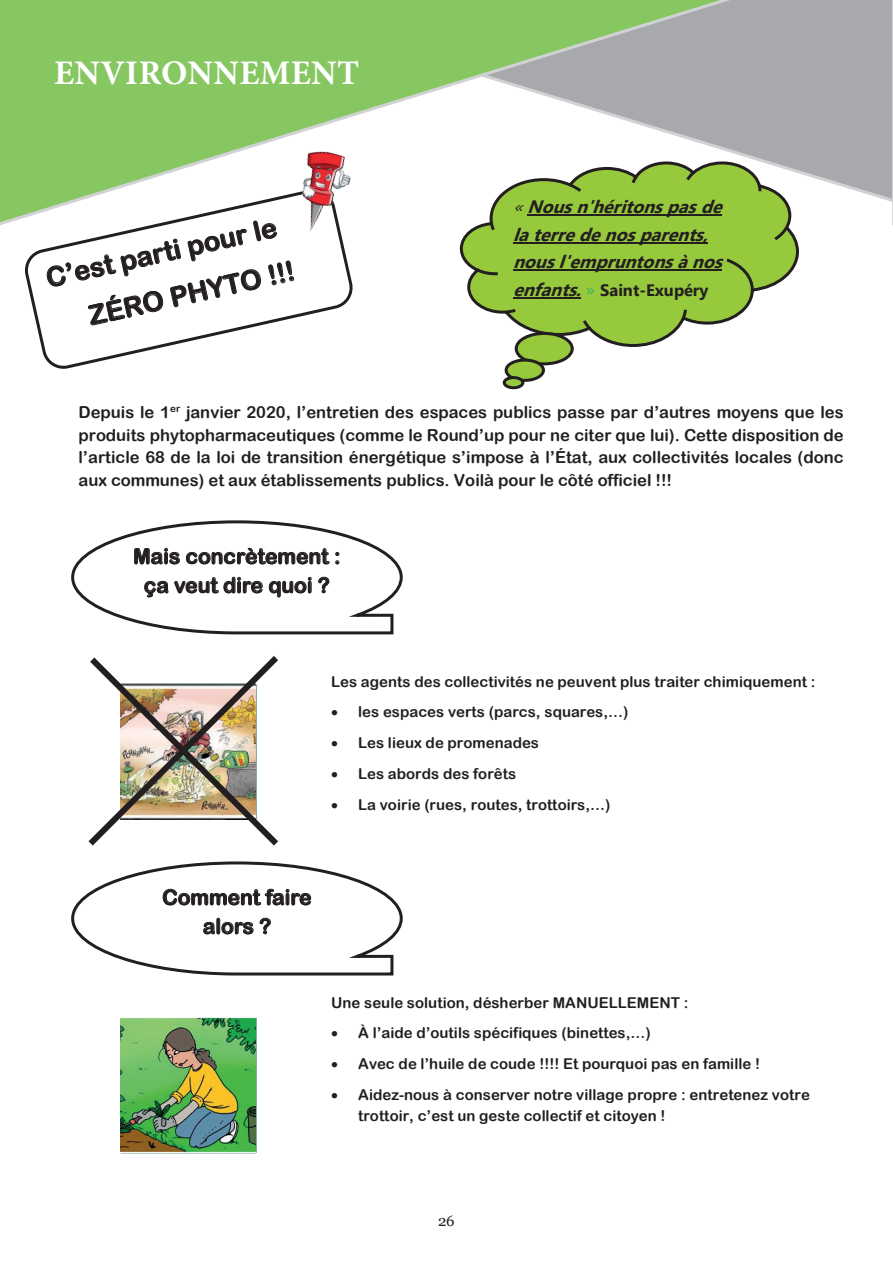
<style>
.page{position:relative;width:893px;height:1263px;background:#fff}
.page>*{position:absolute;margin:0;border:0;box-sizing:border-box;transform-origin:0 0}
.t1{font:700 34.5px "Minion Pro";letter-spacing:.01em;color:#fff}
.t2{font:27px/46.5px "Arial Rounded MT Bold";color:#231f20;text-align:right}
.t3{font:21px/29px "Arial Rounded MT Bold";color:#231f20;text-align:center}
.t4{font:italic 700 18px/27.6px "Gadugi";color:#231f20}
.t5{font:16.5px/22.8px "Arial Rounded MT Bold";color:#231f20;text-align:justify}
.t6{font:700 16.5px "Gadugi";color:#231f20}
.t7{font:15px/20.9px "Arial Rounded MT Bold";color:#231f20}
.t8{font:15px "Georgia";color:#231f20}
.s1{font-weight:400}
.s2{font-style:italic;font-size:18px}
.s3{font-weight:400;font-size:18px;color:#2bb45f}
</style>
<div class="page">
<div style="left:767px;top:0;width:123px;height:201px;background:#a8a9ad"></div>
<svg style="left:0;top:0;width:767px;height:225px;fill:#87c762"></svg>
<svg style="left:890px;top:0;width:3px;height:226px"></svg>
<svg style="left:25px;top:189px;width:328px;height:180px"></svg>
<svg style="left:458px;top:160px;width:342px;height:188px"></svg>
<svg style="left:474px;top:266px;width:27px;height:11px"></svg>
<svg style="left:503px;top:307px;width:16px;height:8px"></svg>
<svg style="left:580px;top:317px;width:14px;height:15px"></svg>
<svg style="left:679px;top:306px;width:10px;height:16px"></svg>
<svg style="left:723px;top:256px;width:32px;height:37px"></svg>
<svg style="left:771px;top:224px;width:20px;height:19px"></svg>
<svg style="left:756px;top:182px;width:7px;height:12px"></svg>
<svg style="left:683px;top:169px;width:14px;height:15px"></svg>
<svg style="left:629px;top:173px;width:11px;height:13px"></svg>
<svg style="left:566px;top:181px;width:18px;height:14px"></svg>
<svg style="left:488px;top:220px;width:9px;height:14px"></svg>
<div style="left:516px;top:333px;width:56px;height:31px;background:#97c93c;border-radius:50%"></div>
<div style="left:515px;top:332px;width:59px;height:33px;border:3px solid #231f20;border-radius:50%"></div>
<div style="left:506px;top:360px;width:37px;height:20px;background:#97c93c;border-radius:50%"></div>
<div style="left:505px;top:359px;width:40px;height:23px;border:3px solid #231f20;border-radius:50%"></div>
<div style="left:504px;top:378px;width:19px;height:10px;background:#97c93c;border-radius:50%"></div>
<div style="left:503px;top:376px;width:21px;height:13px;border:3px solid #231f20;border-radius:50%"></div>
<hr style="left:527px;top:215px;width:195px;height:1px;background:#231f20">
<hr style="left:513px;top:242px;width:195px;height:1px;background:#231f20">
<hr style="left:513px;top:270px;width:209px;height:1px;background:#231f20">
<hr style="left:513px;top:297px;width:68px;height:1px;background:#231f20">
<hr style="left:120px;top:1018px;width:2px;height:135px;background:#3a6854">
<hr style="left:255px;top:1018px;width:2px;height:135px;background:#4e886d">
<hr style="left:121px;top:1017px;width:135px;height:1px;background:#264b3b">
<img style="left:121px;top:1018px;width:135px;height:135px">
<svg style="left:71px;top:520px;width:332px;height:115px"></svg>
<svg style="left:71px;top:861px;width:332px;height:115px"></svg>
<img style="left:88px;top:656px;width:190px;height:190px">
<img style="left:287px;top:146px;width:69px;height:91px">
<h1 class="t1" style="left:54px;top:49px;width:306px">ENVIRONNEMENT</h1>
<h2 class="t2" style="left:41px;top:256px;width:245px;rotate:-13deg">C’est parti pour le<br>ZÉRO PHYTO !!!</h2>
<p class="t4" style="left:513px;top:193px;width:217px"><span class="s1">«</span>Nousn'héritonspasde laterredenosparents, nousl'empruntonsànos</p>
<p class="t6" style="left:513px;top:280px;width:197px"><span class="s2">enfants.</span><span class="s3">»</span> Saint-Exupéry</p>
<p class="t5" style="left:78px;top:400px;width:767px">Depuis le 1<sup>er</sup> janvier 2020, l’entretien des espaces publics passe par d’autres moyens que les produits phytopharmaceutiques (comme le Round’up pour ne citer que lui). Cette disposition de l’article 68 de la loi de transition énergétique s’impose à l’État, aux collectivités locales (donc aux communes) et aux établissements publics. Voilà pour le côté officiel !!!</p>
<h3 class="t3" style="left:133px;top:541px;width:209px">Mais concrètement : ça veut dire quoi ?</h3>
<p class="t7" style="left:331px;top:671px;width:486px">Les agents des collectivités ne peuvent plus traiter chimiquement :</p>
<p class="t7" style="left:331px;top:701px;width:299px">• les espaces verts (parcs, squares,…)</p>
<p class="t7" style="left:331px;top:732px;width:209px">• Les lieux de promenades</p>
<p class="t7" style="left:331px;top:763px;width:186px">• Les abords des forêts</p>
<p class="t7" style="left:331px;top:793px;width:281px">• La voirie (rues, routes, trottoirs,…)</p>
<h3 class="t3" style="left:162px;top:882px;width:151px">Comment faire alors ?</h3>
<p class="t7" style="left:331px;top:992px;width:359px">Une seule solution, désherber MANUELLEMENT :</p>
<p class="t7" style="left:331px;top:1022px;width:321px">• À l’aide d’outils spécifiques (binettes,…)</p>
<p class="t7" style="left:331px;top:1053px;width:430px">• Avec de l’huile de coude !!!! Et pourquoi pas en famille !</p>
<p class="t7" style="left:358px;top:1084px;width:453px;text-indent:-27px">• Aidez-nous à conserver notre village propre : entretenez votre trottoir, c’est un geste collectif et citoyen !</p>
<p class="t8" style="left:438px;top:1212px;width:18px">26</p>
</div>
